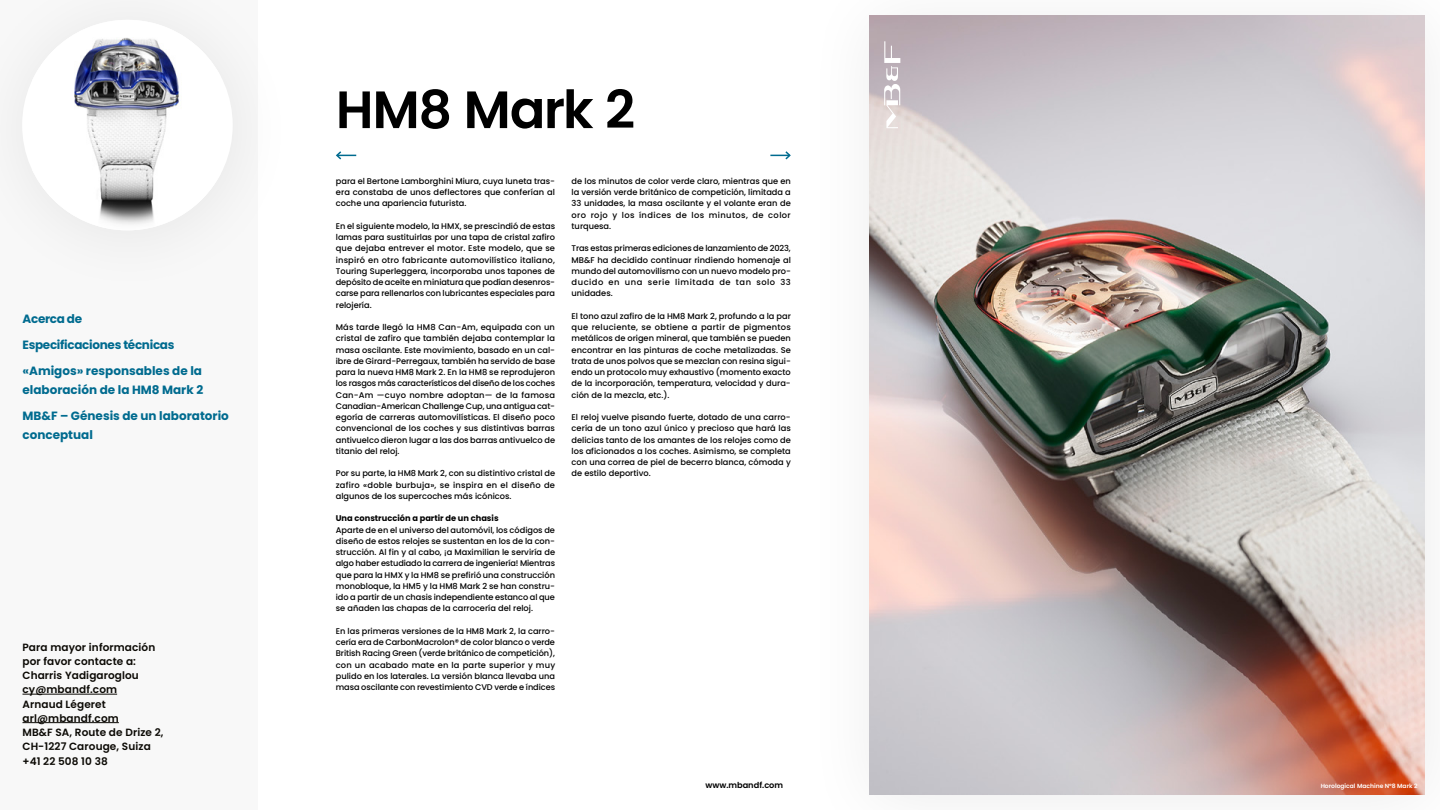
<style>
.page{position:relative;width:1440px;height:810px;background:#fff}
.page>*{position:absolute;margin:0;border:0;box-sizing:border-box;transform-origin:0 0}
.t1{font:600 52.5px "Poppins";letter-spacing:-.025em;color:#000}
.t2{font:700 12px/26.2px "Poppins";color:#006b8f}
.t3{font:700 12px/26.2px "Poppins";letter-spacing:-.025em;color:#006b8f}
.t4{font:600 10.5px/14.2px "Poppins";letter-spacing:.01em;color:#0b0904}
.t5{font:500 8.25px/11.2px "Poppins";color:#000;text-align:justify}
.t6{font:700 8.25px "Poppins";color:#000}
.t7{font:600 8.25px "Poppins";color:#000}
.t8{font:300 6px "Poppins";color:#fff}
.t9{font:600 6px "Poppins";color:#fff}
.s1{font-weight:700}
</style>
<div class="page">
<div style="left:0;top:0;width:257px;height:810px;background:#f8f8f8"></div>
<div style="left:0;top:0;width:301px;height:301px;background:#f7f7f7"></div>
<div style="left:22px;top:20px;width:211px;height:210px;background:#fff;border-radius:50%"></div>
<img style="left:74px;top:38px;width:105px;height:187px">
<hr style="left:22px;top:694px;width:95px;height:1px;background:#0b0904">
<hr style="left:22px;top:722px;width:97px;height:1px;background:#0b0904">
<svg style="left:336px;top:151px;width:20px;height:9px"></svg>
<svg style="left:770px;top:151px;width:21px;height:9px"></svg>
<img style="left:869px;top:15px;width:556px;height:781px">
<h2 class="t3" style="left:22px;top:305px;width:181px">Acerca de<br>Especificaciones técnicas «Amigos» responsables de la</h2>
<h2 class="t2" style="left:22px;top:376px;width:208px">elaboración de la HM8 Mark 2<br>MB&amp;F – Génesis de un laboratorio</h2>
<h2 class="t2" style="left:22px;top:421px;width:72px">conceptual</h2>
<p class="t4" style="left:22px;top:640px;width:143px">Para mayor información por favor contacte a:<br>Charris Yadigaroglou cy@mbandf.com<br>Arnaud Légeret arl@mbandf.com<br>MB&amp;F SA, Route de Drize 2,<br>CH-1227 Carouge, Suiza +41 22 508 10 38</p>
<h1 class="t1" style="left:336px;top:79px;width:301px">HM8 Mark 2</h1>
<p class="t5" style="left:336px;top:175px;width:221px">para el Bertone Lamborghini Miura, cuya luneta tras&shy;era constaba de unos deflectores que conferían al coche una apariencia futurista.</p>
<p class="t5" style="left:336px;top:220px;width:221px">En el siguiente modelo, la HMX, se prescindió de estas lamas para sustituirlas por una tapa de cristal zafiro que dejaba entrever el motor. Este modelo, que se inspiró en otro fabricante automovilístico italiano, Touring Superleggera, incorporaba unos tapones de depósito de aceite en miniatura que podían desenros&shy;carse para rellenarlos con lubricantes especiales para relojería.</p>
<p class="t5" style="left:336px;top:322px;width:221px">Más tarde llegó la HM8 Can-Am, equipada con un cristal de zafiro que también dejaba contemplar la masa oscilante. Este movimiento, basado en un cal&shy;ibre de Girard-Perregaux, también ha servido de base para la nueva HM8 Mark 2. En la HM8 se reprodujeron los rasgos más característicos del diseño de los coches Can-Am —cuyo nombre adoptan— de la famosa Canadian-American Challenge Cup, una antigua cat&shy;egoría de carreras automovilísticas. El diseño poco convencional de los coches y sus distintivas barras antivuelco dieron lugar a las dos barras antivuelco de titanio del reloj.</p>
<p class="t5" style="left:336px;top:468px;width:221px">Por su parte, la HM8 Mark 2, con su distintivo cristal de zafiro «doble burbuja», se inspira en el diseño de algunos de los supercoches más icónicos.</p>
<p class="t6" style="left:336px;top:514px;width:164px">Una construcción a partir de un chasis</p>
<p class="t5" style="left:336px;top:524px;width:221px">Aparte de en el universo del automóvil, los códigos de diseño de estos relojes se sustentan en los de la con&shy;strucción. Al fin y al cabo, ¡a Maximilian le serviría de algo haber estudiado la carrera de ingeniería! Mientras que para la HMX y la HM8 se prefirió una construcción monobloque, la HM5 y la HM8 Mark 2 se han constru&shy;ido a partir de un chasis independiente estanco al que se añaden las chapas de la carrocería del reloj.</p>
<p class="t5" style="left:336px;top:625px;width:221px">En las primeras versiones de la HM8 Mark 2, la carro&shy;cería era de CarbonMacrolon® de color blanco o verde British Racing Green (verde británico de competición), con un acabado mate en la parte superior y muy pulido en los laterales. La versión blanca llevaba una masa oscilante con revestimiento CVD verde e índices</p>
<p class="t5" style="left:572px;top:175px;width:221px">de los minutos de color verde claro, mientras que en la versión verde británico de competición, limitada a 33 unidades, la masa oscilante y el volante eran de oro rojo y los índices de los minutos, de color turquesa.</p>
<p class="t5" style="left:572px;top:243px;width:221px">Tras estas primeras ediciones de lanzamiento de 2023, MB&amp;F ha decidido continuar rindiendo homenaje al mundo del automovilismo con un nuevo modelo pro&shy;ducido en una serie limitada de tan solo 33 unidades.</p>
<p class="t5" style="left:572px;top:310px;width:221px">El tono azul zafiro de la HM8 Mark 2, profundo a la par que reluciente, se obtiene a partir de pigmentos metálicos de origen mineral, que también se pueden encontrar en las pinturas de coche metalizadas. Se trata de unos polvos que se mezclan con resina sigui&shy;endo un protocolo muy exhaustivo (momento exacto de la incorporación, temperatura, velocidad y dura&shy;ción de la mezcla, etc.).</p>
<p class="t5" style="left:572px;top:412px;width:221px">El reloj vuelve pisando fuerte, dotado de una carro&shy;cería de un tono azul único y precioso que hará las delicias tanto de los amantes de los relojes como de los aficionados a los coches. Asimismo, se completa con una correa de piel de becerro blanca, cómoda y de estilo deportivo.</p>
<p class="t7" style="left:705px;top:780px;width:79px">www.mbandf.com</p>
<p class="t8" style="left:1262px;top:782px;width:157px"><span class="s1">MB&amp;F × Emmanuel Ta pin</span> LM FlyingT ‘Ice’ &amp; ‘Blizzard’</p>
<p class="t9" style="left:1321px;top:782px;width:98px">Horological Machine N°8 Mark 2</p>
</div>
